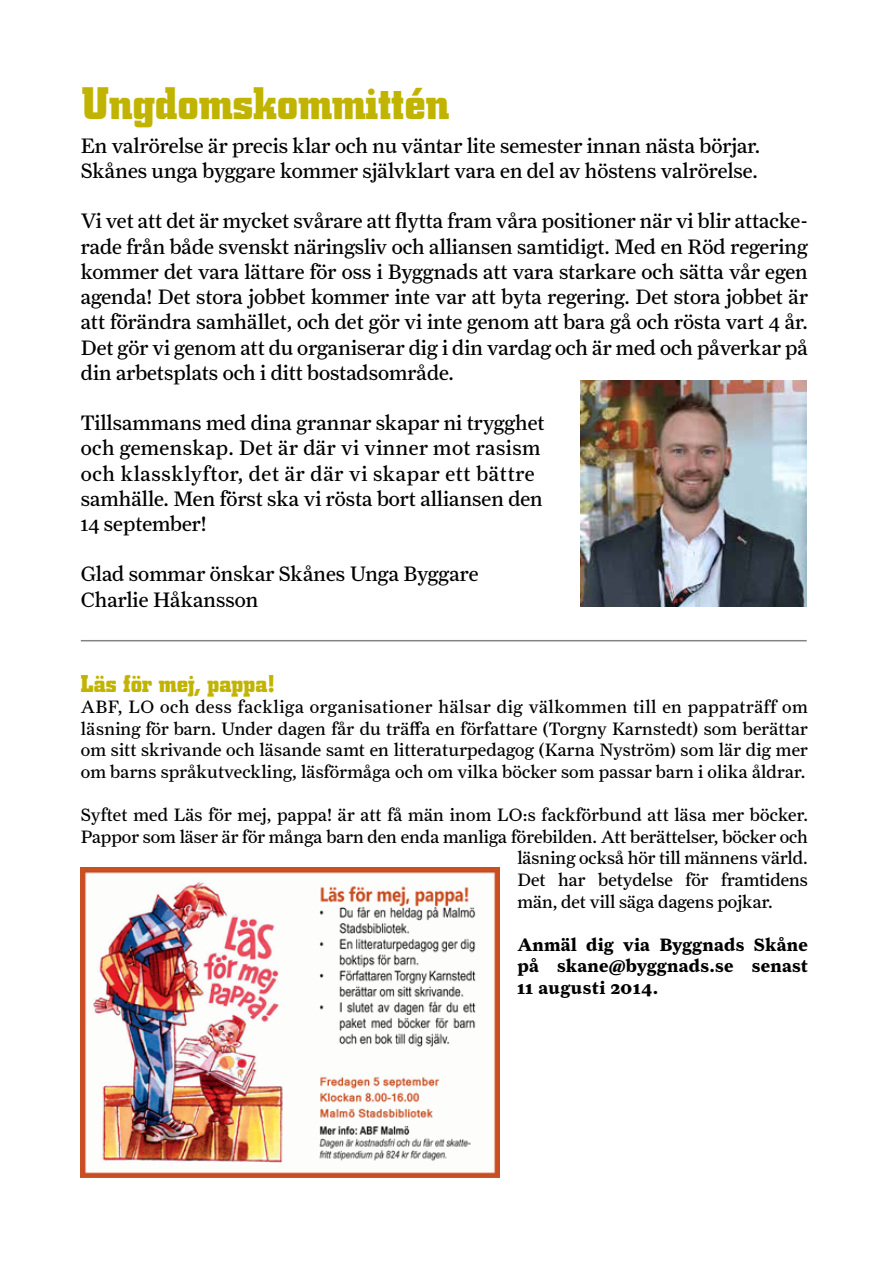
<style>
.page{position:relative;width:893px;height:1263px;background:#fff}
.page>*{position:absolute;margin:0;border:0;box-sizing:border-box;transform-origin:0 0}
.t1{font:700 45px "City BQ";color:#c1b400}
.t2{font:700 24px "City BQ";color:#c1b400}
.t3{font:21px/25.2px "Farnham Text";color:#000}
.t4{font:18px/21.6px "Farnham Text";color:#000;text-align:justify}
.t5{font:700 18px/21.6px "Farnham Text";letter-spacing:.01em;color:#000;text-align:justify}
</style>
<div class="page">
<img style="left:580px;top:381px;width:227px;height:226px">
<img style="left:81px;top:867px;width:418px;height:311px">
<hr style="left:81px;top:640px;width:726px;height:1px;background:#808285">
<h1 class="t1" style="left:82px;top:77px;width:369px">Ungdomskommittén</h1>
<p class="t3" style="left:81px;top:133px;width:681px">En valrörelse är precis klar och nu väntar lite semester innan nästa börjar.<br>Skånes unga byggare kommer självklart vara en del av höstens valrörelse.</p>
<p class="t3" style="left:81px;top:208px;width:729px;text-align:justify">Vi vet att det är mycket svårare att flytta fram våra positioner när vi blir attacke&shy;rade från både svenskt näringsliv och alliansen samtidigt. Med en Röd regering kommer det vara lättare för oss i Byggnads att vara starkare och sätta vår egen agenda! Det stora jobbet kommer inte var att byta regering. Det stora jobbet är att förändra samhället, och det gör vi inte genom att bara gå och rösta vart 4 år.<br>Det gör vi genom att du organiserar dig i din vardag och är med och påverkar på din arbetsplats och i ditt bostadsområde.</p>
<p class="t3" style="left:81px;top:410px;width:465px">Tillsammans med dina grannar skapar ni trygghet och gemenskap. Det är där vi vinner mot rasism och klassklyftor, det är där vi skapar ett bättre samhälle. Men först ska vi rösta bort alliansen den 14 september!</p>
<p class="t3" style="left:81px;top:561px;width:399px">Glad sommar önskar Skånes Unga Byggare<br>Charlie Håkansson</p>
<p class="t2" style="left:81px;top:669px;width:195px">Läs för mej, pappa!</p>
<p class="t4" style="left:81px;top:696px;width:729px">ABF, LO och dess fackliga organisationer hälsar dig välkommen till en pappaträff om läsning för barn. Under dagen får du träffa en författare (Torgny Karnstedt) som berättar om sitt skrivande och läsande samt en litteraturpedagog (Karna Nyström) som lär dig mer om barns språkutveckling, läsförmåga och om vilka böcker som passar barn i olika åldrar.</p>
<p class="t4" style="left:81px;top:804px;width:729px">Syftet med Läs för mej, pappa! är att få män inom LO:s fackförbund att läsa mer böcker.</p>
<p class="t4" style="left:81px;top:826px;width:729px">Pappor som läser är för många barn den enda manliga förebilden. Att berättelser, böcker och</p>
<p class="t4" style="left:517px;top:847px;width:292px">läsning också hör till männens värld.</p>
<p class="t4" style="left:517px;top:869px;width:292px">Det har betydelse för framtidens</p>
<p class="t4" style="left:517px;top:890px;width:257px">män, det vill säga dagens pojkar.</p>
<p class="t5" style="left:517px;top:933px;width:292px">Anmäl dig via Byggnads Skåne på skane@byggnads.se senast 11 augusti 2014.</p>
</div>
